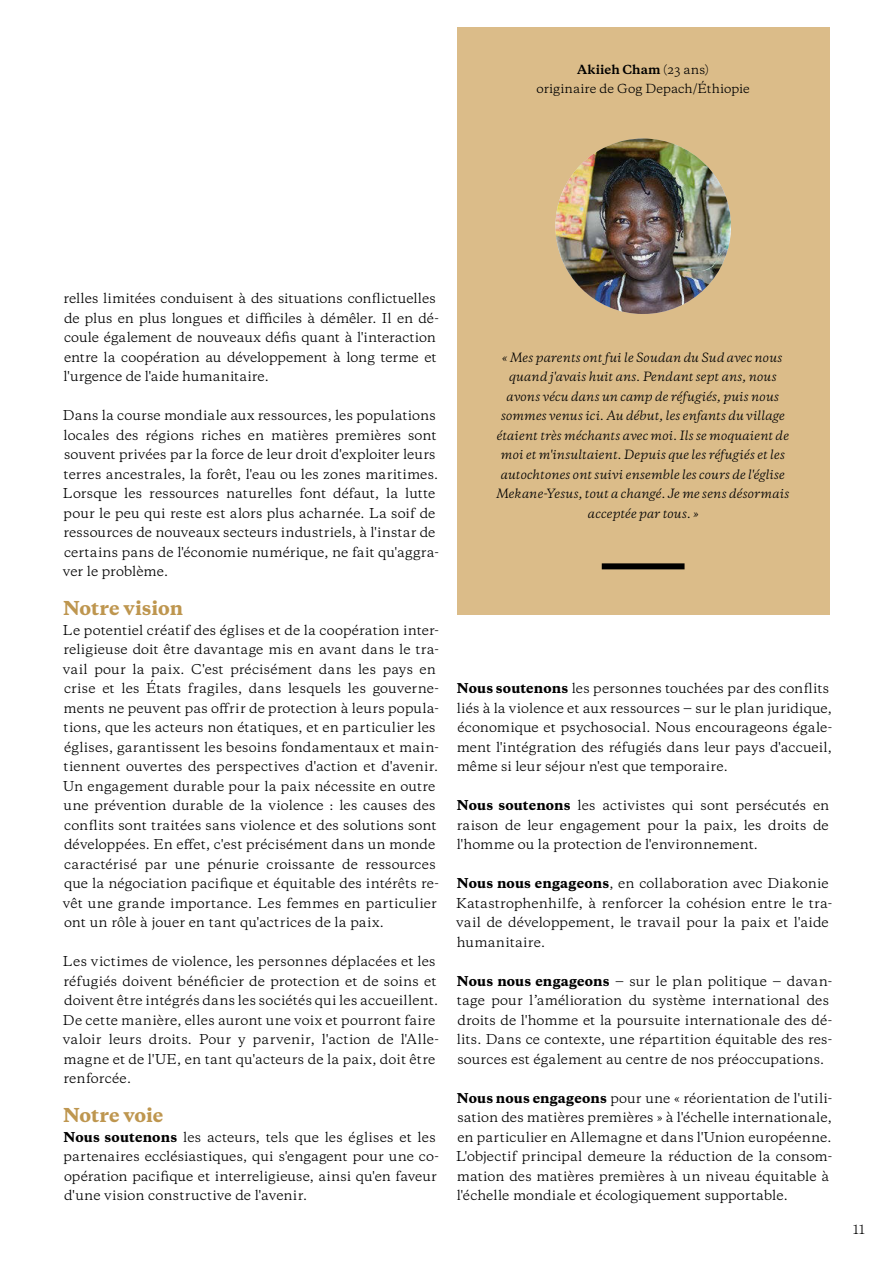
<style>
.page{position:relative;width:893px;height:1263px;background:#fff}
.page>*{position:absolute;margin:0;border:0;box-sizing:border-box;transform-origin:0 0}
.t1{font:800 18px "Galaxie Copernicus";letter-spacing:-.005em;color:#be964f}
.t2{font:12.75px/19.5px "Galaxie Copernicus";letter-spacing:.01em;color:#000}
.t3{font:italic 12px/19.5px "Galaxie Copernicus";letter-spacing:.015em;color:#000;text-align:center}
.t4{font:12px "Galaxie Copernicus";color:#000}
.t5{font:11.7px/19.5px "Galaxie Copernicus";color:#000;text-align:center}
.s1{font-weight:700}
.s2{font-weight:800}
</style>
<div class="page">
<div style="left:457px;top:27px;width:372px;height:588px;background:#dbbc89"></div>
<div style="left:602px;top:563px;width:82px;height:6px;background:#000"></div>
<img style="left:555px;top:138px;width:176px;height:176px;border-radius:88px">
<p class="t5" style="left:537px;top:60px;width:215px"><span class="s1">Akiieh Cham</span> (23 ans)<br>originaire de Gog Depach/Éthiopie</p>
<p class="t2" style="left:63px;top:289px;width:377px">relles limitées conduisent à des situations conflictuelles de plus en plus longues et difficiles à démêler. Il en dé&shy;coule également de nouveaux défis quant à l'interaction entre la coopération au développement à long terme et l'urgence de l'aide humanitaire.</p>
<p class="t2" style="left:63px;top:406px;width:377px">Dans la course mondiale aux ressources, les populations locales des régions riches en matières premières sont souvent privées par la force de leur droit d'exploiter leurs terres ancestrales, la forêt, l'eau ou les zones maritimes.<br>Lorsque les ressources naturelles font défaut, la lutte pour le peu qui reste est alors plus acharnée. La soif de ressources de nouveaux secteurs industriels, à l'instar de certains pans de l'économie numérique, ne fait qu'aggra&shy;ver le problème.</p>
<h1 class="t1" style="left:63px;top:596px;width:121px">Notre vision</h1>
<p class="t2" style="left:63px;top:620px;width:377px">Le potentiel créatif des églises et de la coopération inter&shy;religieuse doit être davantage mis en avant dans le tra&shy;vail pour la paix. C'est précisément dans les pays en crise et les États fragiles, dans lesquels les gouverne&shy;ments ne peuvent pas offrir de protection à leurs popula&shy;tions, que les acteurs non étatiques, et en particulier les églises, garantissent les besoins fondamentaux et main&shy;tiennent ouvertes des perspectives d'action et d'avenir.<br>Un engagement durable pour la paix nécessite en outre une prévention durable de la violence : les causes des conflits sont traitées sans violence et des solutions sont développées. En effet, c'est précisément dans un monde caractérisé par une pénurie croissante de ressources que la négociation pacifique et équitable des intérêts re&shy;vêt une grande importance. Les femmes en particulier ont un rôle à jouer en tant qu'actrices de la paix.</p>
<p class="t2" style="left:63px;top:951px;width:377px">Les victimes de violence, les personnes déplacées et les réfugiés doivent bénéficier de protection et de soins et doivent être intégrés dans les sociétés qui les accueillent.<br>De cette manière, elles auront une voix et pourront faire valoir leurs droits. Pour y parvenir, l'action de l'Alle&shy;magne et de l'UE, en tant qu'acteurs de la paix, doit être renforcée.</p>
<h1 class="t1" style="left:63px;top:1103px;width:102px">Notre voie</h1>
<p class="t2" style="left:64px;top:1127px;width:377px"><span class="s2">Nous soutenons</span> les acteurs, tels que les églises et les partenaires ecclésiastiques, qui s'engagent pour une co&shy;opération pacifique et interreligieuse, ainsi qu'en faveur d'une vision constructive de l'avenir.</p>
<p class="t3" style="left:496px;top:347px;width:295px">« Mes parents ont fui le Soudan du Sud avec nous quand j'avais huit ans. Pendant sept ans, nous avons vécu dans un camp de réfugiés, puis nous sommes venus ici. Au début, les enfants du village étaient très méchants avec moi. Ils se moquaient de moi et m'insultaient. Depuis que les réfugiés et les autochtones ont suivi ensemble les cours de l'église Mekane-Yesus, tout a changé. Je me sens désormais acceptée par tous. »</p>
<p class="t2" style="left:457px;top:679px;width:377px"><span class="s2">Nous soutenons</span> les personnes touchées par des conflits liés à la violence et aux ressources ‒ sur le plan juridique, économique et psychosocial. Nous encourageons égale&shy;ment l'intégration des réfugiés dans leur pays d'accueil, même si leur séjour n'est que temporaire.</p>
<p class="t2" style="left:457px;top:796px;width:374px;text-align:justify"><span class="s2">Nous soutenons</span> les activistes qui sont persécutés en raison de leur engagement pour la paix, les droits de l'homme ou la protection de l'environnement.</p>
<p class="t2" style="left:456px;top:874px;width:377px"><span class="s2">Nous nous engageons</span>, en collaboration avec Diakonie Katastrophenhilfe, à renforcer la cohésion entre le tra&shy;vail de développement, le travail pour la paix et l'aide humanitaire.</p>
<p class="t2" style="left:457px;top:971px;width:377px"><span class="s2">Nous nous engageons</span> ‒ sur le plan politique ‒ davan&shy;tage pour l’amélioration du système international des droits de l'homme et la poursuite internationale des dé&shy;lits. Dans ce contexte, une répartition équitable des res&shy;sources est également au centre de nos préoccupations.</p>
<p class="t2" style="left:456px;top:1088px;width:377px"><span class="s2">Nous nous engageons</span> pour une « réorientation de l'utili&shy;sation des matières premières » à l'échelle internationale, en particulier en Allemagne et dans l'Union européenne.<br>L'objectif principal demeure la réduction de la consom&shy;mation des matières premières à un niveau équitable à l'échelle mondiale et écologiquement supportable.</p>
<p class="t4" style="left:853px;top:1221px;width:13px">11</p>
</div>
